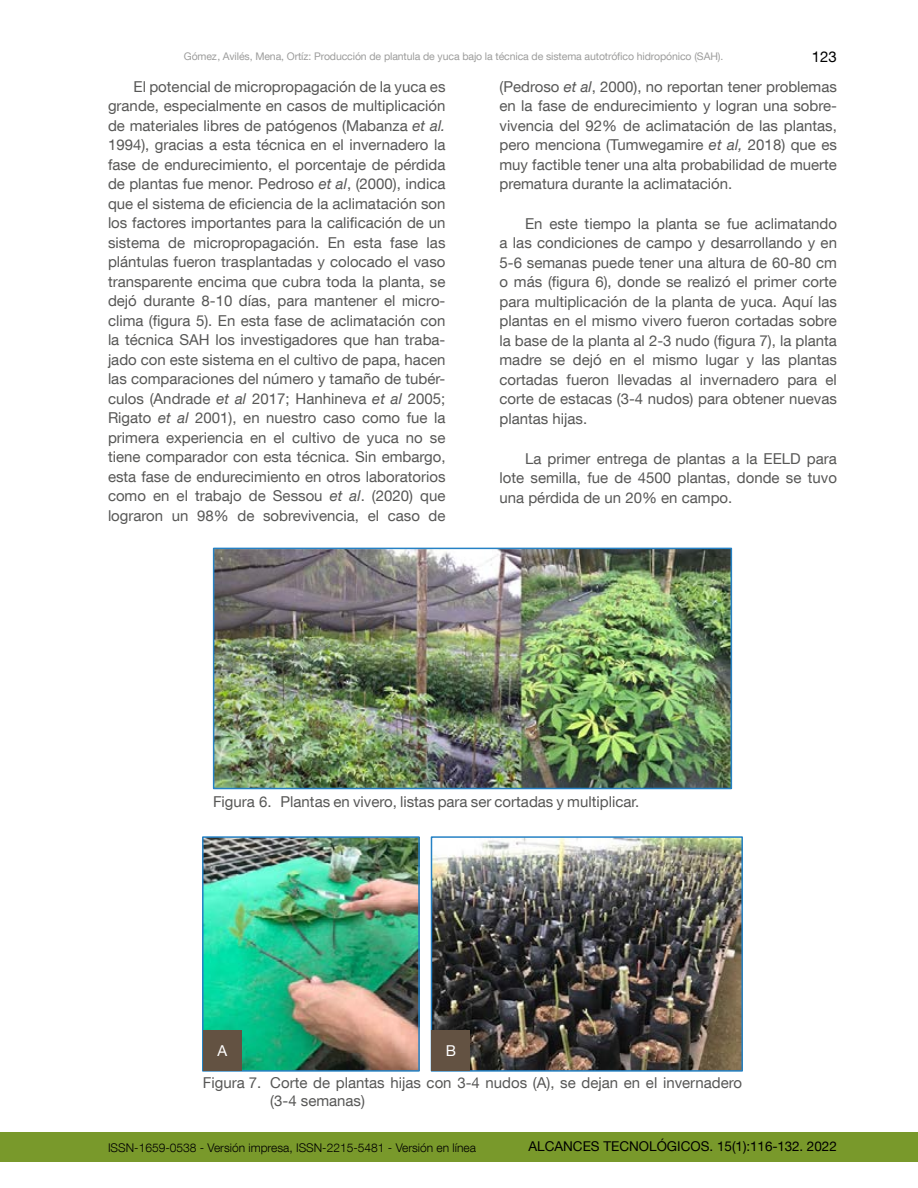
<style>
.page{position:relative;width:918px;height:1188px;background:#fff}
.page>*{position:absolute;margin:0;border:0;box-sizing:border-box;transform-origin:0 0}
._0_CUERPO_tab{font:15px/19.5px "Helvetica Neue LT Com";color:#575756;text-align:justify}
.FIGURA{font:15px/18px "Helvetica Neue LT Com";color:#575756}
.t1{font:15px "Helvetica Neue LT Com";color:#000}
.FIGURA-2{font:15px "Helvetica Neue LT Com";color:#fff}
.t2{font:13.5px "Helvetica Neue LT Com";color:#000}
.t3{font:300 12px "Helvetica Neue LT Com";color:#000}
.t4{font:10.5px "Helvetica Neue LT Com";letter-spacing:-.01em;color:#9d9d9c}
.s1{font-style:italic}
</style>
<div class="page">
<div style="left:0;top:1132px;width:918px;height:30px;background:#79992b"></div>
<img style="left:205px;top:839px;width:212px;height:230px">
<div style="left:202px;top:836px;width:218px;height:236px;border:2px solid #2581c4"></div>
<img style="left:434px;top:839px;width:306px;height:230px">
<div style="left:431px;top:836px;width:312px;height:236px;border:2px solid #2581c4"></div>
<img style="left:216px;top:551px;width:513px;height:235px">
<div style="left:213px;top:548px;width:519px;height:241px;border:2px solid #2581c4"></div>
<div style="left:431px;top:1031px;width:39px;height:40px;background:#635242"></div>
<div style="left:203px;top:1031px;width:39px;height:40px;background:#635242"></div>
<p class="t1" style="left:812px;top:47px;width:27px">123</p>
<p class="t4" style="left:184px;top:50px;width:541px">Gómez, Avilés, Mena, Ortíz: Producción de plantula de yuca bajo la técnica de sistema autotrófico hidropónico (SAH).</p>
<p class="_0_CUERPO_tab" style="left:108px;top:76px;width:339px;text-indent:26px">El potencial de micropropagación de la yuca es grande, especialmente en casos de multiplicación de materiales libres de patógenos (Mabanza <span class="s1">et al.<br></span>1994), gracias a esta técnica en el invernadero la fase de endurecimiento, el porcentaje de pérdida de plantas fue menor. Pedroso <span class="s1">et al</span>, (2000), indica que el sistema de eficiencia de la aclimatación son los factores importantes para la calificación de un sistema de micropropagación. En esta fase las plántulas fueron trasplantadas y colocado el vaso transparente encima que cubra toda la planta, se dejó durante 8-10 días, para mantener el micro&shy;clima (figura 5). En esta fase de aclimatación con la técnica SAH los investigadores que han traba&shy;jado con este sistema en el cultivo de papa, hacen las comparaciones del número y tamaño de tubér&shy;culos (Andrade <span class="s1">et al</span> 2017; Hanhineva <span class="s1">et al</span> 2005; Rigato <span class="s1">et al</span> 2001), en nuestro caso como fue la primera experiencia en el cultivo de yuca no se tiene comparador con esta técnica. Sin embargo, esta fase de endurecimiento en otros laboratorios como en el trabajo de Sessou <span class="s1">et al</span>. (2020) que lograron un 98% de sobrevivencia, el caso de</p>
<p class="_0_CUERPO_tab" style="left:500px;top:76px;width:339px">(Pedroso <span class="s1">et al</span>, 2000), no reportan tener problemas en la fase de endurecimiento y logran una sobre&shy;vivencia del 92% de aclimatación de las plantas, pero menciona (Tumwegamire <span class="s1">et al,</span> 2018) que es muy factible tener una alta probabilidad de muerte prematura durante la aclimatación.</p>
<p class="_0_CUERPO_tab" style="left:500px;top:214px;width:339px;text-indent:26px">En este tiempo la planta se fue aclimatando a las condiciones de campo y desarrollando y en 5-6 semanas puede tener una altura de 60-80 cm o más (figura 6), donde se realizó el primer corte para multiplicación de la planta de yuca. Aquí las plantas en el mismo vivero fueron cortadas sobre la base de la planta al 2-3 nudo (figura 7), la planta madre se dejó en el mismo lugar y las plantas cortadas fueron llevadas al invernadero para el corte de estacas (3-4 nudos) para obtener nuevas plantas hijas.</p>
<p class="_0_CUERPO_tab" style="left:500px;top:448px;width:339px;text-indent:26px">La primer entrega de plantas a la EELD para lote semilla, fue de 4500 plantas, donde se tuvo una pérdida de un 20% en campo.</p>
<p class="FIGURA" style="left:213px;top:793px;width:428px">Figura 6. Plantas en vivero, listas para ser cortadas y multiplicar.</p>
<p class="FIGURA-2" style="left:217px;top:1042px;width:11px">A</p>
<p class="FIGURA-2" style="left:446px;top:1042px;width:12px">B</p>
<p class="FIGURA" style="left:270px;top:1073px;width:473px;text-indent:-68px">Figura 7. Corte de plantas hijas con 3-4 nudos (A), se dejan en el invernadero (3-4 semanas)</p>
<p class="t3" style="left:108px;top:1140px;width:369px">ISSN-1659-0538 - Versión impresa, ISSN-2215-5481 - Versión en línea</p>
<p class="t2" style="left:528px;top:1138px;width:310px">ALCANCES TECNOLÓGICOS. 15(1):116-132. 2022</p>
</div>
